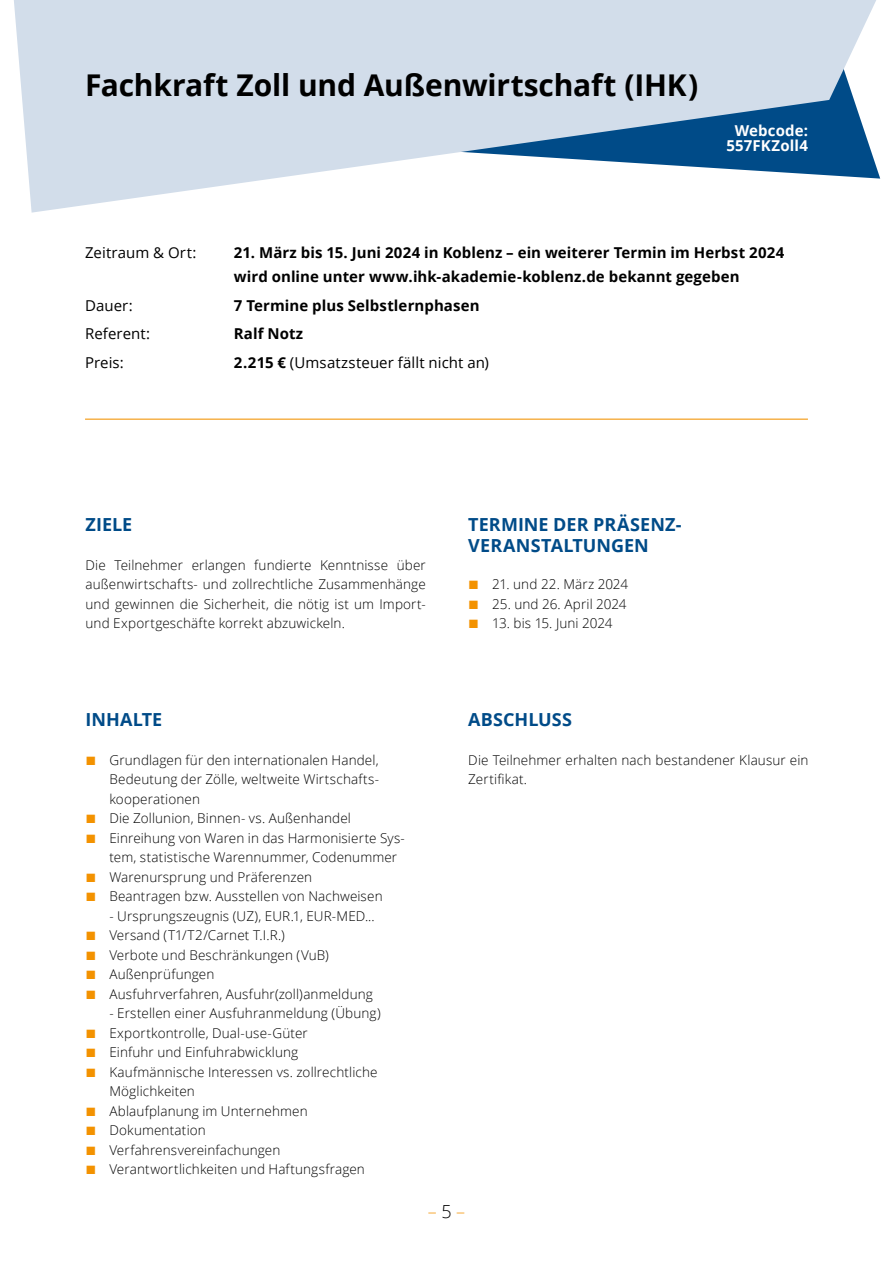
<style>
.page{position:relative;width:893px;height:1263px;background:#fff}
.page>*{position:absolute;margin:0;border:0;box-sizing:border-box;transform-origin:0 0}
.t1{font:700 30px "Open Sans";letter-spacing:-.005em;color:#000}
.t2{font:700 18px/21.6px "Open Sans";letter-spacing:.005em;color:#004b88}
.t3{font:300 18px "Open Sans";color:#f39200}
.t4{font:700 15px/24px "Open Sans";letter-spacing:.005em;color:#000}
.t5{font:15px "Open Sans";letter-spacing:.005em;color:#000}
.t6{font:700 15px/15px "Open Sans";letter-spacing:.01em;color:#fff;text-align:center}
.t7{font:300 13.5px/19.5px "Open Sans";letter-spacing:.01em;color:#000}
.s1{font-weight:700}
.s2{font-family:"Arial";font-weight:400;font-size:18px;color:#f39200}
.s3{color:#000}
</style>
<div class="page">
<svg style="left:14px;top:0;width:867px;height:213px;fill:#d2ddea"></svg>
<hr style="left:85px;top:419px;width:723px;height:1px;background:#f39200">
<h1 class="t1" style="left:85px;top:64px;width:615px">Fachkraft Zoll und Außenwirtschaft (IHK)</h1>
<p class="t6" style="left:726px;top:123px;width:83px">Webcode:<br>557FKZoll4</p>
<p class="t5" style="left:85px;top:242px;width:113px">Zeitraum &amp; Ort:</p>
<p class="t4" style="left:234px;top:240px;width:552px">21. März bis 15. Juni 2024 in Koblenz – ein weiterer Termin im Herbst 2024 wird online unter www.ihk-akademie-koblenz.de bekannt gegeben</p>
<p class="t5" style="left:85px;top:295px;width:49px">Dauer:</p>
<p class="t4" style="left:234px;top:293px;width:247px">7 Termine plus Selbstlernphasen</p>
<p class="t5" style="left:85px;top:323px;width:67px">Referent:</p>
<p class="t4" style="left:234px;top:321px;width:71px">Ralf Notz</p>
<p class="t5" style="left:85px;top:352px;width:40px">Preis:</p>
<p class="t5" style="left:234px;top:352px;width:257px"><span class="s1">2.215 €</span> (Umsatzsteuer fällt nicht an)</p>
<h2 class="t2" style="left:86px;top:513px;width:48px">ZIELE</h2>
<p class="t7" style="left:86px;top:555px;width:342px;text-align:justify">Die Teilnehmer erlangen fundierte Kenntnisse über außenwirtschafts- und zollrechtliche Zusammenhänge und gewinnen die Sicherheit, die nötig ist um Import&shy;und Exportgeschäfte korrekt abzuwickeln.</p>
<h2 class="t2" style="left:86px;top:708px;width:78px">INHALTE</h2>
<p class="t7" style="left:109px;top:750px;width:271px;text-align:justify;text-indent:-24px"><span class="s2">■</span> Grundlagen für den internationalen Handel, Bedeutung der Zölle, weltweite Wirtschafts&shy;kooperationen</p>
<p class="t7" style="left:86px;top:808px;width:267px"><span class="s2">■</span> Die Zollunion, Binnen- vs. Außenhandel</p>
<p class="t7" style="left:109px;top:828px;width:297px;text-indent:-24px"><span class="s2">■</span> Einreihung von Waren in das Harmonisierte Sys&shy;tem, statistische Warennummer, Codenummer</p>
<p class="t7" style="left:86px;top:867px;width:228px"><span class="s2">■</span> Warenursprung und Präferenzen</p>
<p class="t7" style="left:86px;top:886px;width:299px"><span class="s2">■</span> Beantragen bzw. Ausstellen von Nachweisen</p>
<p class="t7" style="left:109px;top:906px;width:267px">- Ursprungszeugnis (UZ), EUR.1, EUR-MED...</p>
<p class="t7" style="left:86px;top:925px;width:201px"><span class="s2">■</span> Versand (T1/T2/Carnet T.I.R.)</p>
<p class="t7" style="left:86px;top:945px;width:245px"><span class="s2">■</span> Verbote und Beschränkungen (VuB)</p>
<p class="t7" style="left:86px;top:964px;width:130px"><span class="s2">■</span> Außenprüfungen</p>
<p class="t7" style="left:86px;top:984px;width:289px"><span class="s2">■</span> Ausfuhrverfahren, Ausfuhr(zoll)anmeldung</p>
<p class="t7" style="left:109px;top:1003px;width:273px">- Erstellen einer Ausfuhranmeldung (Übung)</p>
<p class="t7" style="left:86px;top:1023px;width:224px"><span class="s2">■</span> Exportkontrolle, Dual-use-Güter</p>
<p class="t7" style="left:86px;top:1042px;width:214px"><span class="s2">■</span> Einfuhr und Einfuhrabwicklung</p>
<p class="t7" style="left:109px;top:1062px;width:270px;text-indent:-24px"><span class="s2">■</span> Kaufmännische Interessen vs. zollrechtliche<br>Möglichkeiten</p>
<p class="t7" style="left:86px;top:1101px;width:224px"><span class="s2">■</span> Ablaufplanung im Unternehmen</p>
<p class="t7" style="left:86px;top:1120px;width:122px"><span class="s2">■</span> Dokumentation</p>
<p class="t7" style="left:86px;top:1140px;width:196px"><span class="s2">■</span> Verfahrensvereinfachungen</p>
<p class="t7" style="left:86px;top:1159px;width:281px"><span class="s2">■</span> Verantwortlichkeiten und Haftungsfragen</p>
<h2 class="t2" style="left:468px;top:513px;width:214px">TERMINE DER PRÄSENZ-<br>VERANSTALTUNGEN</h2>
<p class="t7" style="left:468px;top:574px;width:161px"><span class="s2">■</span> 21. und 22. März 2024</p>
<p class="t7" style="left:468px;top:594px;width:160px"><span class="s2">■</span> 25. und 26. April 2024</p>
<p class="t7" style="left:468px;top:613px;width:146px"><span class="s2">■</span> 13. bis 15. Juni 2024</p>
<h2 class="t2" style="left:468px;top:708px;width:105px">ABSCHLUSS</h2>
<p class="t7" style="left:468px;top:750px;width:342px">Die Teilnehmer erhalten nach bestandener Klausur ein<br>Zertifikat.</p>
<h2 class="t3" style="left:428px;top:1199px;width:39px">– <span class="s3">5</span> –</h2>
</div>
